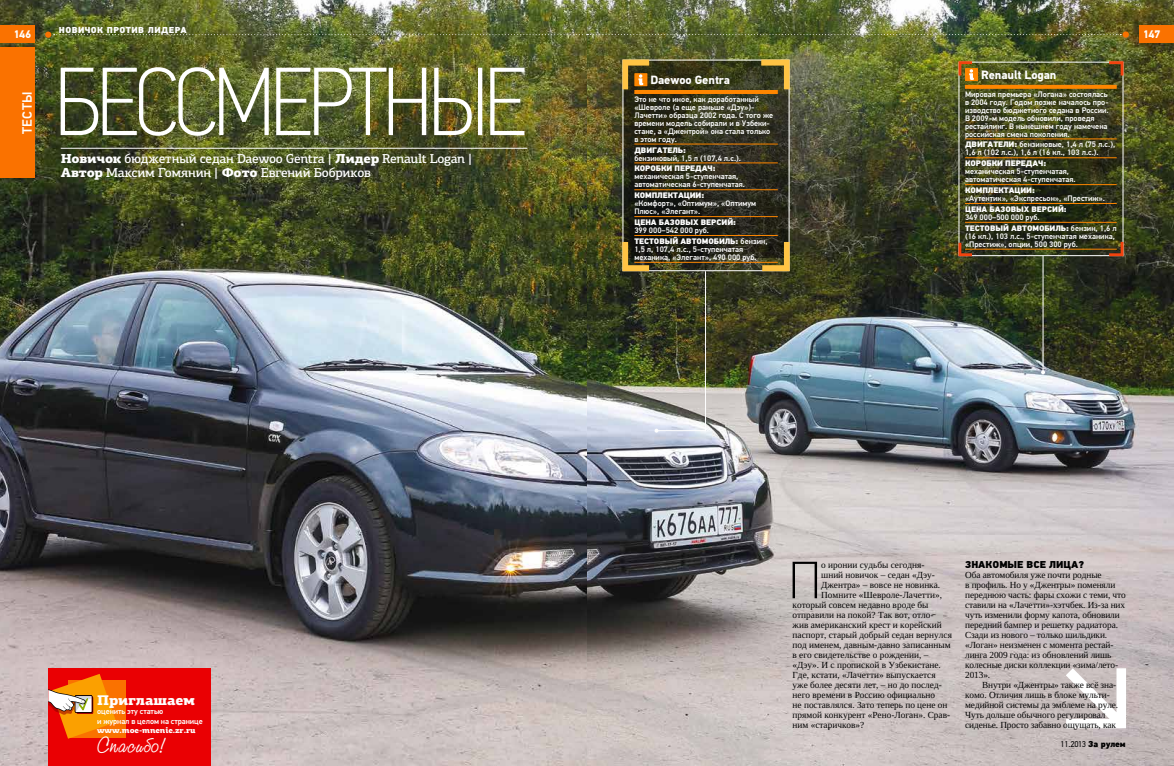
<style>
.page{position:relative;width:1174px;height:766px;background:#fff}
.page>*{position:absolute;margin:0;border:0;box-sizing:border-box;transform-origin:0 0}
.t1{font:100 96.8px "PF Din Text Cond Pro";letter-spacing:-.05em;color:#fff}
.t2{font:100 52.4px "PF Din Text Pro";color:#000}
.t3{font:21.5px "Studio Script ITC";letter-spacing:-.01em;color:#fff}
.t4{font:900 14px "PF Agora Slab Pro";letter-spacing:-.01em;color:#fff}
.t5{font:500 13.5px "PF Din Text Pro";letter-spacing:.035em;color:#fff}
.t6{font:500 13px/14px "PF Agora Slab Pro";letter-spacing:-.025em;color:#fff}
.t7{font:700 12px "PF Din Text Pro";letter-spacing:-.01em;color:#fff}
.t8{font:700 11px "PF Din Text Pro";letter-spacing:-.025em;color:#fff}
.t9{font:900 10px "PF Din Text Pro";color:#000}
.t10{font:9.3px/10px "Liberation Serif";letter-spacing:-.01em;color:#000}
.t11{font:900 8.7px "PF Din Text Pro";letter-spacing:.045em;color:#fff}
.t12{font:8.4px "PF Din Text Pro";letter-spacing:-.05em;color:#000}
.t13{font:500 8px/8px "PF Din Text Pro";color:#fff}
.t14{font:900 8px "PF Din Text Pro";letter-spacing:-.01em;color:#fff}
.t15{font:900 7.9px "PF Agora Slab Pro";letter-spacing:-.01em;color:#fff}
.s1{font-weight:900}
.s2{font-weight:700}
.s3{font-weight:900;font-size:8.7px}
</style>
<div class="page">
<img style="left:0;top:0;width:587px;height:765px">
<img style="left:587px;top:0;width:587px;height:765px">
<svg style="left:1065px;top:668px;width:61px;height:60px"></svg>
<svg style="left:958px;top:61px;width:165px;height:195px;background:#45421d"></svg>
<img style="left:622px;top:59px;width:168px;height:373px">
<hr style="left:1042px;top:256px;width:1px;height:116px;background:#fff">
<svg style="left:1041px;top:370px;width:4px;height:4px"></svg>
<hr style="left:61px;top:148px;width:466px;height:1px;background:#fff">
<div style="left:0;top:26px;width:35px;height:17px;background:#fa7200"></div>
<div style="left:1122px;top:31px;width:6px;height:7px;background:#fa7200;border-radius:50%"></div>
<div style="left:1139px;top:26px;width:35px;height:17px;background:#fa7200"></div>
<div style="left:0;top:47px;width:34px;height:131px;background:#fa7200"></div>
<img style="left:45px;top:32px;width:1076px;height:6px">
<div style="left:48px;top:668px;width:163px;height:97px;background:#ea0003"></div>
<div style="left:69px;top:680px;width:57px;height:57px;background:#fa7200"></div>
<svg style="left:48px;top:674px;width:68px;height:64px"></svg>
<p class="t8" style="left:13px;top:27px;width:19px">146</p>
<h3 class="t5" style="left:19px;top:134px;width:44px;rotate:-90deg">ТЕСТЫ</h3>
<p class="t11" style="left:59px;top:24px;width:129px">НОВИЧОК ПРОТИВ ЛИДЕРА</p>
<h1 class="t1" style="left:56px;top:49px;width:472px">БЕССМЕРТНЫЕ</h1>
<h3 class="t6" style="left:61px;top:151px;width:413px"><span class="s1">Новичок</span> бюджетный седан Daewoo Gentra <span class="s2">|</span> <span class="s1">Лидер</span> Renault Logan <span class="s2">|<br></span><span class="s1">Автор</span> Максим Гомянин <span class="s2">|</span> <span class="s1">Фото</span> Евгений Бобриков</h3>
<p class="t7" style="left:650px;top:72px;width:81px">Daewoo Gentra</p>
<p class="t13" style="left:634px;top:95px;width:140px">Это не что иное, как доработанный «Шевроле (а еще раньше «Дэу»)-<br>Лачетти» образца 2002 года. С того же времени модель собирали и в Узбеки&shy;стане, а «Джентрой» она стала только в этом году.</p>
<p class="t14" style="left:634px;top:145px;width:53px">ДВИГАТЕЛЬ:</p>
<p class="t13" style="left:634px;top:154px;width:108px">бензиновый, 1,5 л (107,4 л.с.).</p>
<p class="t14" style="left:634px;top:164px;width:83px">КОРОБКИ ПЕРЕДАЧ:</p>
<p class="t13" style="left:634px;top:172px;width:112px">механическая 5-ступенчатая, автоматическая 6-ступенчатая.</p>
<p class="t14" style="left:634px;top:190px;width:71px">КОМПЛЕКТАЦИИ:</p>
<p class="t13" style="left:634px;top:199px;width:123px">«Комфорт», «Оптимум», «Оптимум<br>Плюс», «Элегант».</p>
<p class="t14" style="left:634px;top:217px;width:103px">ЦЕНА БАЗОВЫХ ВЕРСИЙ:</p>
<p class="t13" style="left:634px;top:225px;width:135px;line-height:10.8px">399 000–542 000 руб.<br><span class="s1">ТЕСТОВЫЙ АВТОМОБИЛЬ:</span> бензин,</p>
<p class="t13" style="left:634px;top:245px;width:124px">1,5 л, 107,4 л.с., 5-ступенчатая механика, «Элегант», 490 000 руб.</p>
<p class="t7" style="left:981px;top:67px;width:77px">Renault Logan</p>
<p class="t13" style="left:965px;top:90px;width:145px">Мировая премьера «Логана» состоялась в 2004 году. Годом позже началось про&shy;изводство бюджетного седана в России.<br>В 2009-м модель обновили, проведя рестайлинг. В нынешнем году намечена российская смена поколения.</p>
<p class="t13" style="left:965px;top:140px;width:152px"><span class="s1">ДВИГАТЕЛИ:</span> бензиновые, 1,4 л (75 л.с.),<br>1,6 л (102 л.с.), 1,6 л (16 кл., 103 л.с.).</p>
<p class="t14" style="left:965px;top:158px;width:83px">КОРОБКИ ПЕРЕДАЧ:</p>
<p class="t13" style="left:965px;top:167px;width:112px">механическая 5-ступенчатая, автоматическая 4-ступенчатая.</p>
<p class="t14" style="left:965px;top:185px;width:71px">КОМПЛЕКТАЦИИ:</p>
<p class="t13" style="left:965px;top:194px;width:141px">«Аутентик», «Экспресьон», «Престиж».</p>
<p class="t14" style="left:965px;top:204px;width:103px">ЦЕНА БАЗОВЫХ ВЕРСИЙ:</p>
<p class="t13" style="left:965px;top:212px;width:153px;line-height:10.8px">349 000–500 000 руб.<br><span class="s1">ТЕСТОВЫЙ АВТОМОБИЛЬ:</span> бензин, 1,6 л</p>
<p class="t13" style="left:965px;top:232px;width:151px">(16 кл.), 103 л.с., 5-ступенчатая механика, «Престиж», опции, 500 300 руб.</p>
<p class="t8" style="left:1142px;top:27px;width:19px">147</p>
<h3 class="t4" style="left:97px;top:690px;width:99px">Приглашаем</h3>
<p class="t13" style="left:97px;top:706px;width:107px;line-height:9.3px">оценить эту статью<br>и журнал в целом на странице</p>
<p class="t15" style="left:97px;top:724px;width:100px">www.moe-mnenie.zr.ru</p>
<h3 class="t3" style="left:97px;top:729px;width:71px">Спасибо!</h3>
<h2 class="t2" style="left:788px;top:551px;width:34px">П</h2>
<p class="t10" style="left:821px;top:560px;width:105px">о иронии судьбы сегодня-</p>
<p class="t10" style="left:821px;top:570px;width:115px">шний новичок – седан «Дэу-</p>
<p class="t10" style="left:821px;top:580px;width:121px">Джентра» – вовсе не новинка.</p>
<p class="t10" style="left:821px;top:590px;width:122px">Помните «Шевроле-Лачетти»,</p>
<p class="t10" style="left:792px;top:600px;width:137px">который совсем недавно вроде бы</p>
<p class="t10" style="left:792px;top:610px;width:142px">отправили на покой? Так вот, отло-</p>
<p class="t10" style="left:792px;top:620px;width:151px">жив американский крест и корейский</p>
<p class="t10" style="left:792px;top:630px;width:161px">паспорт, старый добрый седан вернулся</p>
<p class="t10" style="left:792px;top:640px;width:160px">под именем, давным-давно записанным</p>
<p class="t10" style="left:792px;top:650px;width:137px">в его свидетельстве о рождении, –</p>
<p class="t10" style="left:792px;top:660px;width:150px">«Дэу». И с пропиской в Узбекистане.</p>
<p class="t10" style="left:792px;top:670px;width:145px">Где, кстати, «Лачетти» выпускается</p>
<p class="t10" style="left:792px;top:680px;width:151px">уже более десяти лет, – но до послед-</p>
<p class="t10" style="left:792px;top:690px;width:144px">него времени в Россию официально</p>
<p class="t10" style="left:792px;top:700px;width:156px">не поставлялся. Зато теперь по цене он</p>
<p class="t10" style="left:792px;top:710px;width:159px">прямой конкурент «Рено-Логан». Срав-</p>
<p class="t10" style="left:792px;top:720px;width:73px">ним «старичков»?</p>
<p class="t9" style="left:965px;top:558px;width:121px">ЗНАКОМЫЕ ВСЕ ЛИЦА?</p>
<p class="t10" style="left:965px;top:570px;width:162px">Оба автомобиля уже почти родные<br>в профиль. Но у «Джентры» поменяли переднюю часть: фары схожи с теми, что ставили на «Лачетти»-хэтчбек. Из-за них чуть изменили форму капота, обновили передний бампер и решетку радиатора.<br>Сзади из нового – только шильдики. «Логан» неизменен с момента рестай&shy;линга 2009 года: из обновлений лишь колесные диски коллекции «зима/лето-2013».</p>
<p class="t10" style="left:965px;top:680px;width:154px;text-indent:17px">Внутри «Джентры» также всё зна&shy;комо. Отличия лишь в блоке мульти&shy;медийной системы да эмблеме на руле.<br>Чуть дольше обычного регулировал сиденье. Просто забавно ощущать, как</p>
<p class="t12" style="left:1060px;top:739px;width:67px">11.2013 <span class="s3">За рулем</span></p>
</div>
